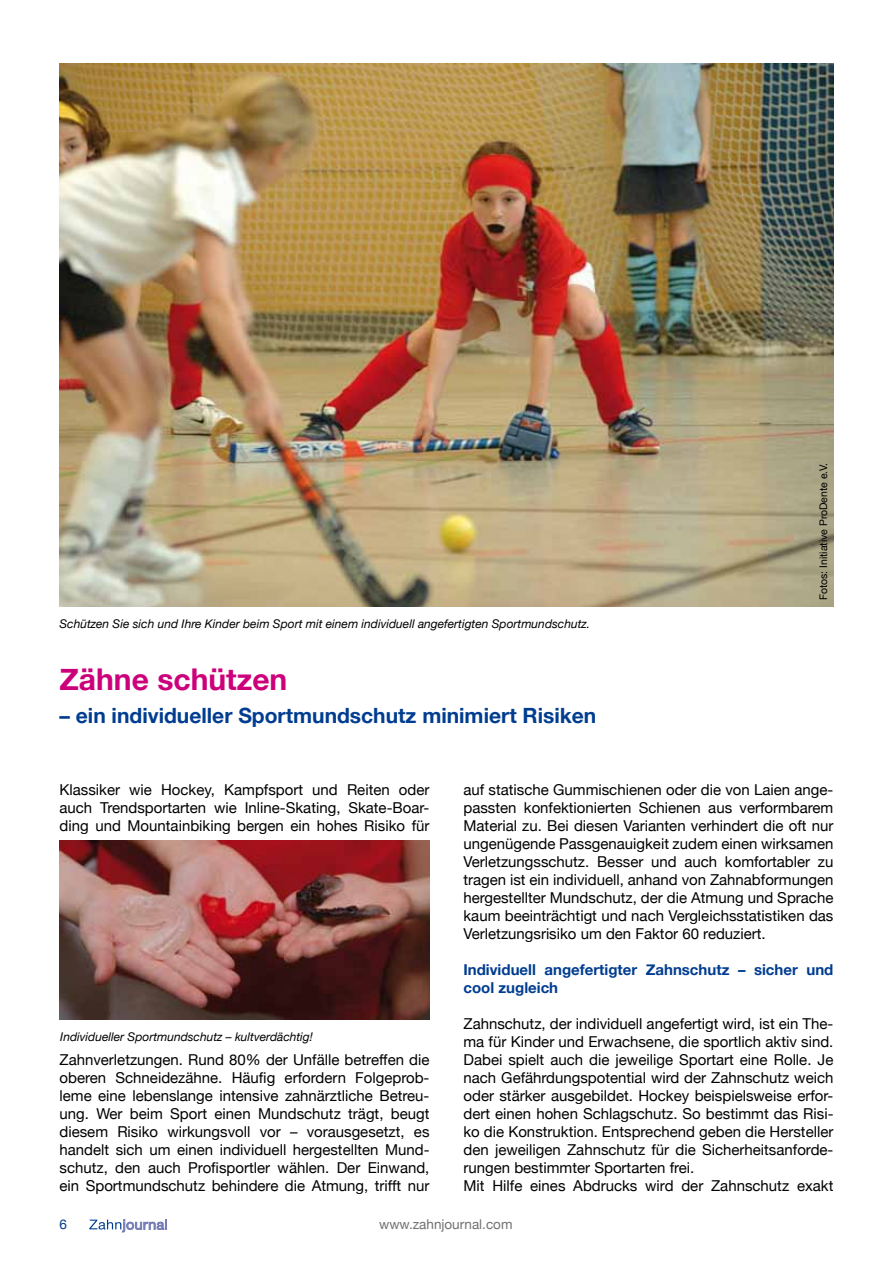
<style>
.page{position:relative;width:893px;height:1263px;background:#fff}
.page>*{position:absolute;margin:0;border:0;box-sizing:border-box;transform-origin:0 0}
.t1{font:700 30px "Helvetica Neue";color:#cd007b}
.t2{font:700 21px "Helvetica Neue";color:#003d90}
.t3{font:15px/18px "Helvetica Neue";color:#000;text-align:justify}
.t4{font:700 15px/18px "Helvetica Neue";color:#003d90}
.t5{font:13.5px "Helvetica Neue";color:#707172}
.t6{font:13.5px "Helvetica Neue";color:#003d90}
.t7{font:italic 12px "Helvetica Neue";color:#000}
.t8{font:10.5px "Helvetica Neue";color:#000}
</style>
<div class="page">
<svg style="left:89px;top:1219px;width:78px;height:13px"></svg>
<img style="left:60px;top:64px;width:774px;height:542px">
<img style="left:59px;top:840px;width:370px;height:179px">
<p class="t7" style="left:60px;top:616px;width:532px">Schützen Sie sich und Ihre Kinder beim Sport mit einem individuell angefertigten Sportmundschutz.</p>
<h1 class="t1" style="left:60px;top:661px;width:229px">Zähne schützen</h1>
<h2 class="t2" style="left:60px;top:702px;width:538px">– ein individueller Sportmundschutz minimiert Risiken</h2>
<p class="t8" style="left:817px;top:600px;width:139px;rotate:-90deg">Fotos: Initiative ProDente e.V.</p>
<p class="t3" style="left:60px;top:780px;width:371px">Klassiker wie Hockey, Kampfsport und Reiten oder auch Trendsportarten wie Inline-Skating, Skate-Boar&shy;ding und Mountainbiking bergen ein hohes Risiko für</p>
<p class="t7" style="left:60px;top:1030px;width:254px">Individueller Sportmundschutz – kultverdächtig!</p>
<p class="t3" style="left:60px;top:1050px;width:371px">Zahnverletzungen. Rund 80% der Unfälle betreffen die oberen Schneidezähne. Häufig erfordern Folgeprob&shy;leme eine lebenslange intensive zahnärztliche Betreu&shy;ung. Wer beim Sport einen Mundschutz trägt, beugt diesem Risiko wirkungsvoll vor – vorausgesetzt, es handelt sich um einen individuell hergestellten Mund&shy;schutz, den auch Profisportler wählen. Der Einwand, ein Sportmundschutz behindere die Atmung, trifft nur</p>
<p class="t3" style="left:463px;top:780px;width:371px">auf statische Gummischienen oder die von Laien ange&shy;passten konfektionierten Schienen aus verformbarem Material zu. Bei diesen Varianten verhindert die oft nur ungenügende Passgenauigkeit zudem einen wirksamen Verletzungsschutz. Besser und auch komfortabler zu tragen ist ein individuell, anhand von Zahnabformungen hergestellter Mundschutz, der die Atmung und Sprache kaum beeinträchtigt und nach Vergleichsstatistiken das Verletzungsrisiko um den Faktor 60 reduziert.</p>
<p class="t4" style="left:463px;top:960px;width:371px">Individuell angefertigter Zahnschutz – sicher und cool zugleich</p>
<p class="t3" style="left:463px;top:1014px;width:371px;text-align:left">Zahnschutz, der individuell angefertigt wird, ist ein The&shy;ma für Kinder und Erwachsene, die sportlich aktiv sind.<br>Dabei spielt auch die jeweilige Sportart eine Rolle. Je nach Gefährdungspotential wird der Zahnschutz weich oder stärker ausgebildet. Hockey beispielsweise erfor&shy;dert einen hohen Schlagschutz. So bestimmt das Risi&shy;ko die Konstruktion. Entsprechend geben die Hersteller den jeweiligen Zahnschutz für die Sicherheitsanforde&shy;rungen bestimmter Sportarten frei.<br>Mit Hilfe eines Abdrucks wird der Zahnschutz exakt</p>
<p class="t6" style="left:60px;top:1216px;width:9px">6</p>
<p class="t5" style="left:379px;top:1216px;width:135px">www.zahnjournal.com</p>
</div>
